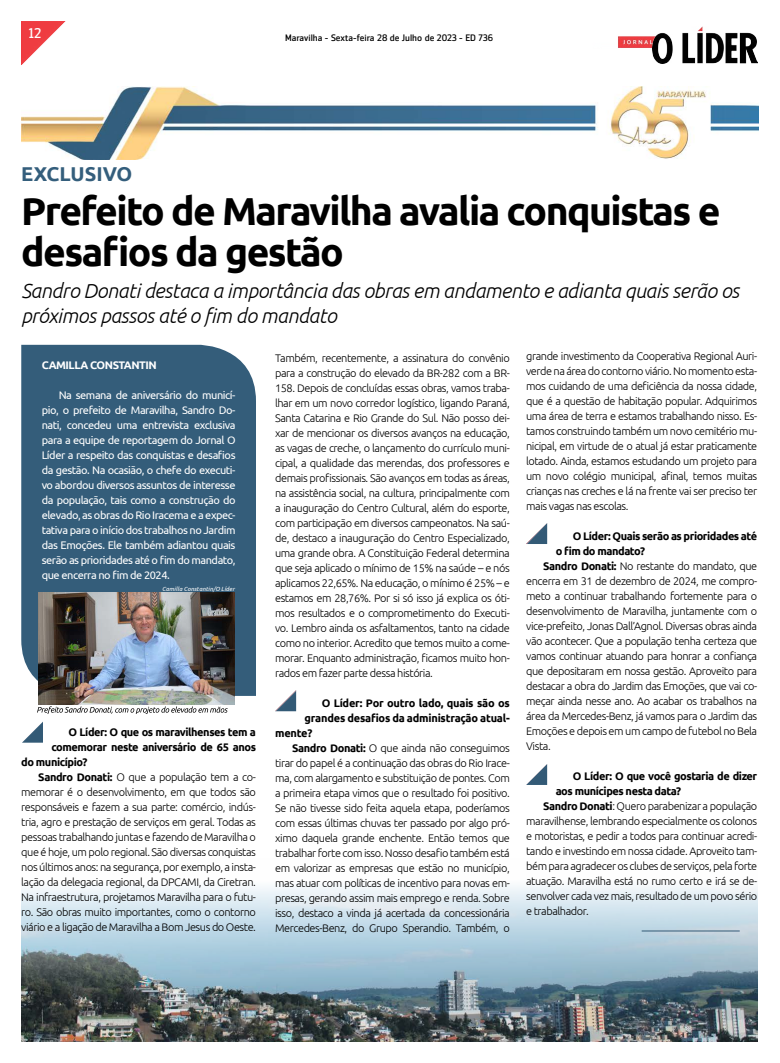
<style>
.page{position:relative;width:780px;height:1063px;background:#fff}
.page>*{position:absolute;margin:0;border:0;box-sizing:border-box;transform-origin:0 0}
.t1{font:700 39px/41px "Ubuntu";letter-spacing:-.04em;color:#000}
.t2{font:italic 300 20.3px/24.4px "Ubuntu";letter-spacing:-.02em;color:#000}
.t3{font:700 20px "Ubuntu";color:#345e7c}
.t4{font:14px "Zemestro Std";color:#fff}
.t5{font:300 11px/15px "Ubuntu";letter-spacing:-.04em;color:#000;text-align:justify}
.t6{font:11px/15px "Ubuntu";letter-spacing:-.04em;color:#fff;text-align:justify}
.t7{font:700 11px "Ubuntu";letter-spacing:-.04em;color:#000}
.t8{font:700 11px "Ubuntu";letter-spacing:-.02em;color:#000}
.t9{font:700 11px "Ubuntu";letter-spacing:-.04em;color:#fff}
.t10{font:9.3px "Zemestro Std";color:#000}
.t11{font:italic 6px "Ubuntu";letter-spacing:.01em;color:#fff}
.s1{font-weight:700}
</style>
<div class="page">
<img style="left:21px;top:21px;width:44px;height:44px">
<img style="left:618px;top:36px;width:34px;height:12px">
<img style="left:751px;top:33px;width:6px;height:31px">
<img style="left:652px;top:26px;width:99px;height:38px">
<div style="left:21px;top:345px;width:235px;height:351px;background:#345d7a"></div>
<img style="left:21px;top:86px;width:737px;height:73px">
<img style="left:21px;top:885px;width:736px;height:156px">
<img style="left:38px;top:592px;width:197px;height:113px">
<img style="left:22px;top:722px;width:21px;height:21px">
<img style="left:275px;top:690px;width:21px;height:21px">
<img style="left:526px;top:523px;width:21px;height:21px">
<img style="left:526px;top:764px;width:21px;height:21px">
<hr style="left:641px;top:930px;width:98px;height:1px;background:#335a76">
<svg style="left:37px;top:706px;width:191px;height:8px"></svg>
<p class="t4" style="left:29px;top:24px;width:14px">12</p>
<p class="t10" style="left:285px;top:33px;width:209px">Maravilha - Sexta-feira 28 de Julho de 2023 - ED 736</p>
<h3 class="t3" style="left:21px;top:162px;width:113px">EXCLUSIVO</h3>
<h1 class="t1" style="left:21px;top:190px;width:700px">Prefeito de Maravilha avalia conquistas e desafios da gestão</h1>
<h2 class="t2" style="left:21px;top:278px;width:719px">Sandro Donati destaca a importância das obras em andamento e adianta quais serão os próximos passos até o fim do mandato</h2>
<p class="t9" style="left:42px;top:359px;width:117px">CAMILLA CONSTANTIN</p>
<p class="t6" style="left:42px;top:387px;width:195px;text-indent:17px">Na semana de aniversário do municí&shy;pio, o prefeito de Maravilha, Sandro Do&shy;nati, concedeu uma entrevista exclusiva para a equipe de reportagem do Jornal O Líder a respeito das conquistas e desafios da gestão. Na ocasião, o chefe do executi&shy;vo abordou diversos assuntos de interesse da população, tais como a construção do elevado, as obras do Rio Iracema e a expec&shy;tativa para o início dos trabalhos no Jardim das Emoções. Ele também adiantou quais serão as prioridades até o fim do mandato, que encerra no fim de 2024.</p>
<p class="t11" style="left:162px;top:585px;width:74px">Camilla Constantin/O Líder</p>
<p class="t7" style="left:68px;top:726px;width:189px">O Líder: O que os maravilhenses tem a</p>
<p class="t7" style="left:51px;top:741px;width:206px">comemorar neste aniversário de 65 anos</p>
<p class="t7" style="left:21px;top:756px;width:68px">do município?</p>
<p class="t5" style="left:38px;top:770px;width:219px"><span class="s1">Sandro Donati:</span> O que a população tem a co-</p>
<p class="t5" style="left:21px;top:785px;width:236px">memorar é o desenvolvimento, em que todos são</p>
<p class="t5" style="left:21px;top:800px;width:236px">responsáveis e fazem a sua parte: comércio, indús-</p>
<p class="t5" style="left:21px;top:815px;width:236px">tria, agro e prestação de serviços em geral. Todas as</p>
<p class="t5" style="left:21px;top:830px;width:236px">pessoas trabalhando juntas e fazendo de Maravilha o</p>
<p class="t5" style="left:21px;top:845px;width:236px">que é hoje, um polo regional. São diversas conquistas</p>
<p class="t5" style="left:21px;top:860px;width:236px">nos últimos anos: na segurança, por exemplo, a insta-</p>
<p class="t5" style="left:21px;top:875px;width:236px">lação da delegacia regional, da DPCAMI, da Ciretran.</p>
<p class="t5" style="left:21px;top:890px;width:236px">Na infraestrutura, projetamos Maravilha para o futu-</p>
<p class="t5" style="left:21px;top:905px;width:236px">ro. São obras muito importantes, como o contorno</p>
<p class="t5" style="left:21px;top:920px;width:236px">viário e a ligação de Maravilha a Bom Jesus do Oeste.</p>
<p class="t5" style="left:275px;top:350px;width:236px">Também, recentemente, a assinatura do convênio para a construção do elevado da BR-282 com a BR-158. Depois de concluídas essas obras, vamos traba&shy;lhar em um novo corredor logístico, ligando Paraná, Santa Catarina e Rio Grande do Sul. Não posso dei&shy;xar de mencionar os diversos avanços na educação, as vagas de creche, o lançamento do currículo muni&shy;cipal, a qualidade das merendas, dos professores e demais profissionais. São avanços em todas as áreas, na assistência social, na cultura, principalmente com a inauguração do Centro Cultural, além do esporte, com participação em diversos campeonatos. Na saú&shy;de, destaco a inauguração do Centro Especializado, uma grande obra. A Constituição Federal determina que seja aplicado o mínimo de 15% na saúde – e nós aplicamos 22,65%. Na educação, o mínimo é 25% – e estamos em 28,76%. Por si só isso já explica os óti&shy;mos resultados e o comprometimento do Executi&shy;vo. Lembro ainda os asfaltamentos, tanto na cidade como no interior. Acredito que temos muito a come&shy;morar. Enquanto administração, ficamos muito hon&shy;rados em fazer parte dessa história.</p>
<p class="t8" style="left:321px;top:696px;width:190px">O Líder: Por outro lado, quais são os</p>
<p class="t8" style="left:304px;top:711px;width:207px">grandes desafios da administração atual-</p>
<p class="t7" style="left:275px;top:726px;width:39px">mente?</p>
<p class="t5" style="left:292px;top:740px;width:219px"><span class="s1">Sandro Donati:</span> O que ainda não conseguimos</p>
<p class="t5" style="left:275px;top:755px;width:236px">tirar do papel é a continuação das obras do Rio Irace-</p>
<p class="t5" style="left:275px;top:770px;width:236px">ma, com alargamento e substituição de pontes. Com</p>
<p class="t5" style="left:275px;top:785px;width:236px">a primeira etapa vimos que o resultado foi positivo.</p>
<p class="t5" style="left:275px;top:800px;width:236px">Se não tivesse sido feita aquela etapa, poderíamos</p>
<p class="t5" style="left:275px;top:815px;width:236px">com essas últimas chuvas ter passado por algo pró-</p>
<p class="t5" style="left:275px;top:830px;width:236px">ximo daquela grande enchente. Então temos que</p>
<p class="t5" style="left:275px;top:845px;width:236px">trabalhar forte com isso. Nosso desafio também está</p>
<p class="t5" style="left:275px;top:860px;width:236px">em valorizar as empresas que estão no município,</p>
<p class="t5" style="left:275px;top:875px;width:236px">mas atuar com políticas de incentivo para novas em-</p>
<p class="t5" style="left:275px;top:890px;width:236px">presas, gerando assim mais emprego e renda. Sobre</p>
<p class="t5" style="left:275px;top:905px;width:236px">isso, destaco a vinda já acertada da concessionária</p>
<p class="t5" style="left:275px;top:920px;width:236px">Mercedes-Benz, do Grupo Sperandio. Também, o</p>
<p class="t5" style="left:526px;top:348px;width:232px">grande investimento da Cooperativa Regional Auri&shy;verde na área do contorno viário. No momento esta&shy;mos cuidando de uma deficiência da nossa cidade, que é a questão de habitação popular. Adquirimos uma área de terra e estamos trabalhando nisso. Es&shy;tamos construindo também um novo cemitério mu&shy;nicipal, em virtude de o atual já estar praticamente lotado. Ainda, estamos estudando um projeto para um novo colégio municipal, afinal, temos muitas crianças nas creches e lá na frente vai ser preciso ter mais vagas nas escolas.</p>
<p class="t7" style="left:572px;top:529px;width:186px">O Líder: Quais serão as prioridades até</p>
<p class="t7" style="left:555px;top:544px;width:91px">o fim do mandato?</p>
<p class="t5" style="left:543px;top:558px;width:215px"><span class="s1">Sandro Donati:</span> No restante do mandato, que</p>
<p class="t5" style="left:526px;top:573px;width:232px">encerra em 31 de dezembro de 2024, me compro-</p>
<p class="t5" style="left:526px;top:588px;width:232px">meto a continuar trabalhando fortemente para o</p>
<p class="t5" style="left:526px;top:603px;width:232px">desenvolvimento de Maravilha, juntamente com o</p>
<p class="t5" style="left:526px;top:618px;width:232px">vice-prefeito, Jonas Dall’Agnol. Diversas obras ainda</p>
<p class="t5" style="left:526px;top:633px;width:232px">vão acontecer. Que a população tenha certeza que</p>
<p class="t5" style="left:526px;top:648px;width:232px">vamos continuar atuando para honrar a confiança</p>
<p class="t5" style="left:526px;top:663px;width:232px">que depositaram em nossa gestão. Aproveito para</p>
<p class="t5" style="left:526px;top:678px;width:232px">destacar a obra do Jardim das Emoções, que vai co-</p>
<p class="t5" style="left:526px;top:693px;width:232px">meçar ainda nesse ano. Ao acabar os trabalhos na</p>
<p class="t5" style="left:526px;top:708px;width:232px">área da Mercedes-Benz, já vamos para o Jardim das</p>
<p class="t5" style="left:526px;top:723px;width:232px">Emoções e depois em um campo de futebol no Bela</p>
<p class="t5" style="left:526px;top:738px;width:26px">Vista.</p>
<p class="t7" style="left:572px;top:769px;width:186px">O Líder: O que você gostaria de dizer</p>
<p class="t7" style="left:555px;top:784px;width:127px">aos munícipes nesta data?</p>
<p class="t5" style="left:543px;top:798px;width:215px"><span class="s1">Sandro Donati</span>: Quero parabenizar a população</p>
<p class="t5" style="left:526px;top:813px;width:232px">maravilhense, lembrando especialmente os colonos</p>
<p class="t5" style="left:526px;top:828px;width:232px">e motoristas, e pedir a todos para continuar acredi-</p>
<p class="t5" style="left:526px;top:843px;width:232px">tando e investindo em nossa cidade. Aproveito tam-</p>
<p class="t5" style="left:526px;top:858px;width:232px">bém para agradecer os clubes de serviços, pela forte</p>
<p class="t5" style="left:526px;top:873px;width:232px">atuação. Maravilha está no rumo certo e irá se de-</p>
<p class="t5" style="left:526px;top:888px;width:232px">senvolver cada vez mais, resultado de um povo sério</p>
<p class="t5" style="left:526px;top:903px;width:64px">e trabalhador.</p>
</div>
